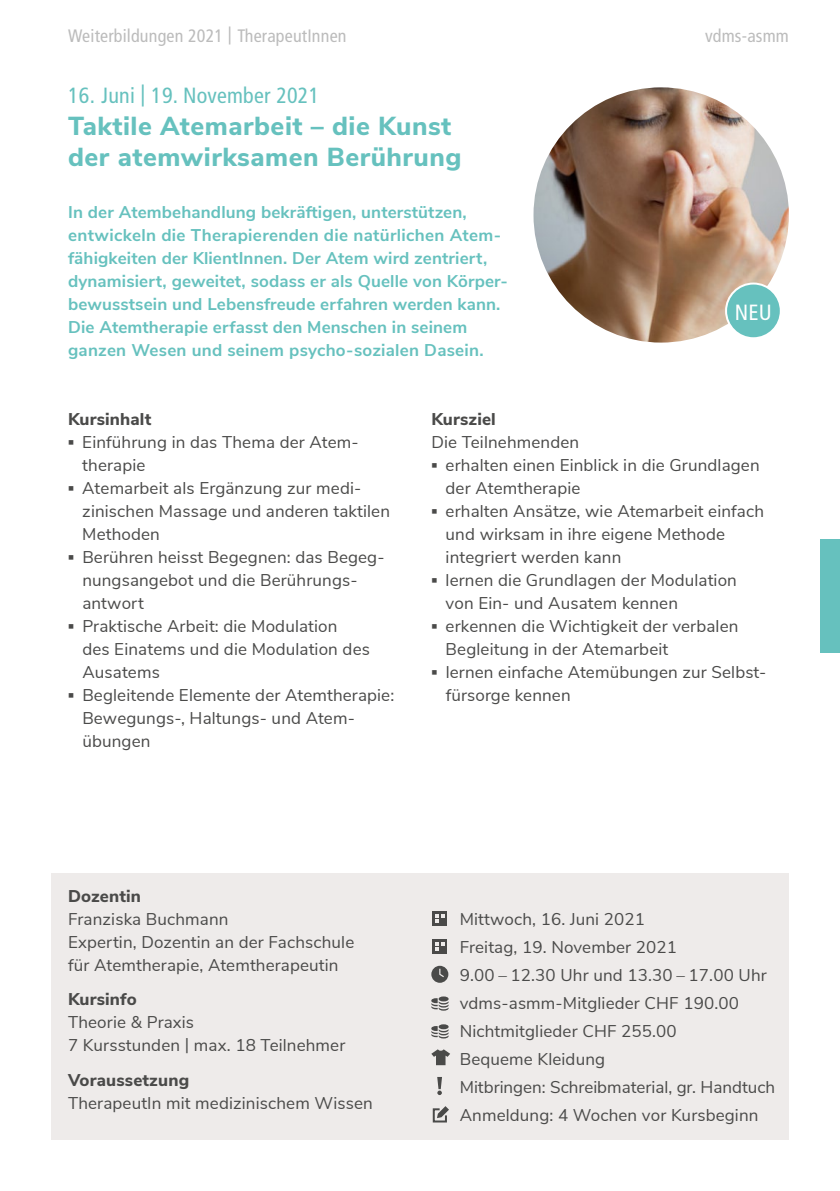
<style>
.page{position:relative;width:840px;height:1191px;background:#fff}
.page>*{position:absolute;margin:0;border:0;box-sizing:border-box;transform-origin:0 0}
.t1{font:800 26px/31px "Nunito Sans";letter-spacing:.02em;color:#66c1be}
.t2{font:condensed 22px "Frutiger LT Std";letter-spacing:.01em;color:#66c1be}
.t3{font:condensed 22px "Frutiger LT Std";color:#fff}
.t4{font:condensed 18px "Frutiger LT Std";letter-spacing:.01em;color:#bcbcbc}
.t5{font:17px/23px "Nunito Sans";letter-spacing:.01em;color:#4a4a49}
.t6{font:700 17px/23px "Nunito Sans";letter-spacing:.01em;color:#66c1be}
.t7{font:800 17px "Nunito Sans";letter-spacing:.01em;color:#4a4a49}
.s1{font-family:"Arial";font-weight:700}
</style>
<div class="page">
<div style="left:819px;top:539px;width:20px;height:113px;background:#66c1be"></div>
<div style="left:51px;top:873px;width:737px;height:267px;background:#eeebea"></div>
<svg style="left:431px;top:1049px;width:19px;height:16px"></svg>
<div style="left:431px;top:965px;width:17px;height:17px;background:#4a4a49;border-radius:50%"></div>
<svg style="left:439px;top:967px;width:6px;height:10px"></svg>
<div style="left:432px;top:911px;width:14px;height:14px;background:#4a4a49"></div>
<svg style="left:435px;top:914px;width:9px;height:8px"></svg>
<div style="left:432px;top:939px;width:14px;height:14px;background:#4a4a49"></div>
<svg style="left:435px;top:942px;width:9px;height:8px"></svg>
<svg style="left:431px;top:996px;width:17px;height:14px"></svg>
<svg style="left:431px;top:1024px;width:17px;height:14px"></svg>
<svg style="left:432px;top:1106px;width:17px;height:17px"></svg>
<svg style="left:437px;top:1077px;width:5px;height:18px"></svg>
<img style="left:533px;top:87px;width:255px;height:255px;border-radius:128px">
<div style="left:725px;top:283px;width:55px;height:55px;background:#66c1be;border-radius:50%"></div>
<div style="left:724px;top:282px;width:57px;height:57px;border:2px solid #fff;border-radius:50%"></div>
<p class="t4" style="left:68px;top:25px;width:280px">Weiterbildungen 2021 | TherapeutInnen</p>
<p class="t4" style="left:704px;top:25px;width:85px">vdms-asmm</p>
<p class="t2" style="left:68px;top:82px;width:252px">16. Juni | 19. November 2021</p>
<h1 class="t1" style="left:68px;top:109px;width:394px">Taktile Atemarbeit – die Kunst der atemwirksamen Berührung</h1>
<p class="t6" style="left:68px;top:199px;width:441px">In der Atembehandlung bekräftigen, unterstützen, entwickeln die Therapierenden die natürlichen Atem&shy;fähigkeiten der KlientInnen. Der Atem wird zentriert, dynamisiert, geweitet, sodass er als Quelle von Körper&shy;bewusstsein und Lebensfreude erfahren werden kann.<br>Die Atemtherapie erfasst den Menschen in seinem ganzen Wesen und seinem psycho-sozialen Dasein.</p>
<p class="t3" style="left:734px;top:299px;width:39px">NEU</p>
<p class="t7" style="left:68px;top:406px;width:85px">Kursinhalt</p>
<p class="t5" style="left:82px;top:429px;width:278px;text-indent:-14px"><span class="s1">▪</span> Einführung in das Thema der Atem&shy;therapie</p>
<p class="t5" style="left:82px;top:475px;width:309px;text-indent:-14px"><span class="s1">▪</span> Atemarbeit als Ergänzung zur medi&shy;zinischen Massage und anderen taktilen<br>Methoden</p>
<p class="t5" style="left:82px;top:544px;width:303px;text-indent:-14px"><span class="s1">▪</span> Berühren heisst Begegnen: das Begeg&shy;nungsangebot und die Berührungs&shy;antwort</p>
<p class="t5" style="left:82px;top:613px;width:289px;text-indent:-14px"><span class="s1">▪</span> Praktische Arbeit: die Modulation<br>des Einatems und die Modulation des<br>Ausatems</p>
<p class="t5" style="left:82px;top:682px;width:313px;text-indent:-14px"><span class="s1">▪</span> Begleitende Elemente der Atemtherapie:<br>Bewegungs-, Haltungs- und Atem&shy;übungen</p>
<p class="t7" style="left:431px;top:406px;width:66px">Kursziel</p>
<p class="t5" style="left:431px;top:429px;width:149px">Die Teilnehmenden</p>
<p class="t5" style="left:445px;top:452px;width:315px;text-indent:-14px"><span class="s1">▪</span> erhalten einen Einblick in die Grundlagen der Atemtherapie</p>
<p class="t5" style="left:445px;top:498px;width:320px;text-indent:-14px"><span class="s1">▪</span> erhalten Ansätze, wie Atemarbeit einfach und wirksam in ihre eigene Methode integriert werden kann</p>
<p class="t5" style="left:445px;top:567px;width:292px;text-indent:-14px"><span class="s1">▪</span> lernen die Grundlagen der Modulation von Ein- und Ausatem kennen</p>
<p class="t5" style="left:445px;top:613px;width:294px;text-indent:-14px"><span class="s1">▪</span> erkennen die Wichtigkeit der verbalen<br>Begleitung in der Atemarbeit</p>
<p class="t5" style="left:445px;top:659px;width:322px;text-indent:-14px"><span class="s1">▪</span> lernen einfache Atemübungen zur Selbst&shy;fürsorge kennen</p>
<p class="t7" style="left:68px;top:883px;width:74px">Dozentin</p>
<p class="t5" style="left:68px;top:906px;width:287px">Franziska Buchmann<br>Expertin, Dozentin an der Fachschule für Atemtherapie, Atemtherapeutin</p>
<p class="t7" style="left:68px;top:987px;width:70px">Kursinfo</p>
<p class="t5" style="left:68px;top:1010px;width:278px">Theorie &amp; Praxis<br>7 Kursstunden | max. 18 Teilnehmer</p>
<p class="t7" style="left:68px;top:1067px;width:122px">Voraussetzung</p>
<p class="t5" style="left:68px;top:1090px;width:306px">TherapeutIn mit medizinischem Wissen</p>
<p class="t5" style="left:459px;top:904px;width:317px;line-height:28px">Mittwoch, 16. Juni 2021<br>Freitag, 19. November 2021<br>9.00 – 12.30 Uhr und 13.30 – 17.00 Uhr vdms-asmm-Mitglieder CHF 190.00<br>Nichtmitglieder CHF 255.00<br>Bequeme Kleidung<br>Mitbringen: Schreibmaterial, gr. Handtuch<br>Anmeldung: 4 Wochen vor Kursbeginn</p>
</div>
